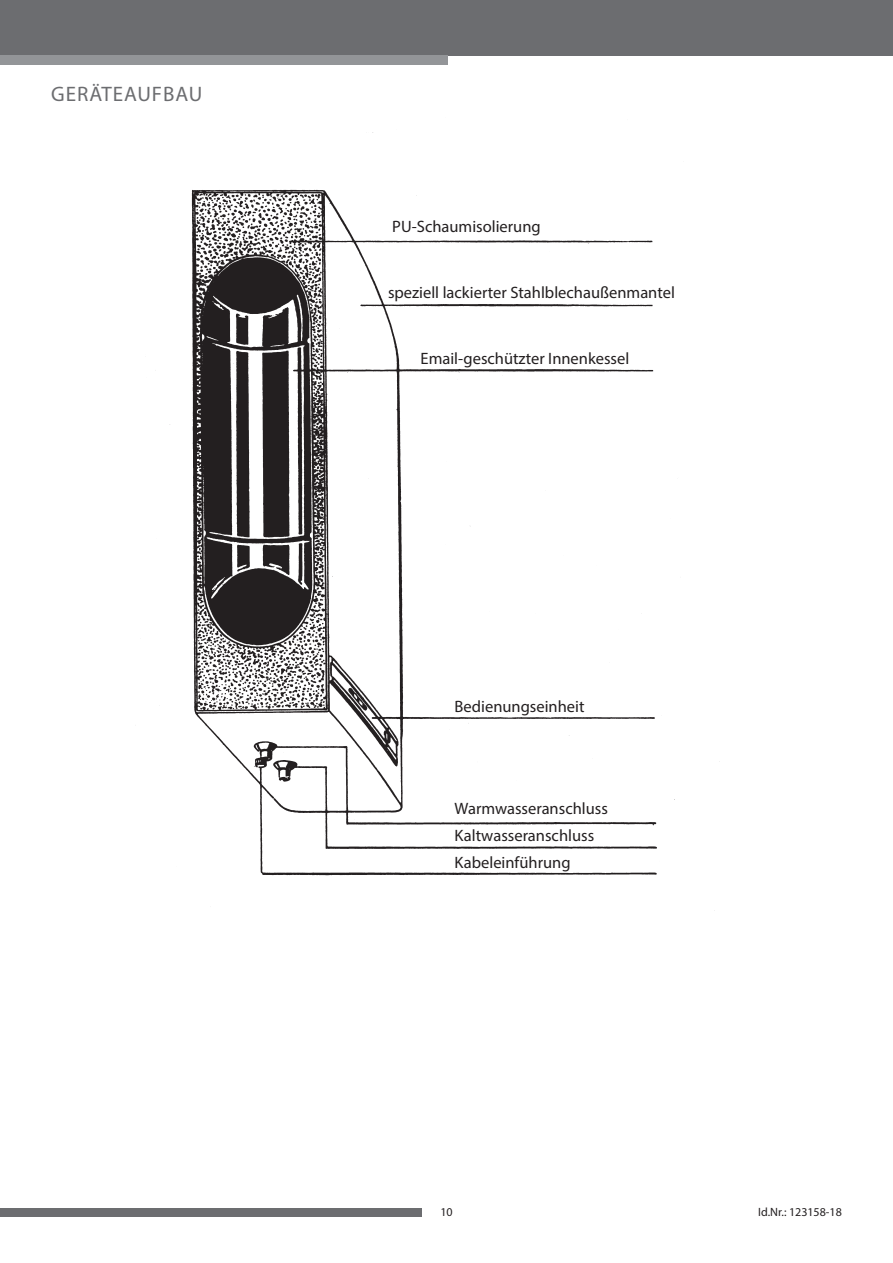
<style>
.page{position:relative;width:893px;height:1263px;background:#fff}
.page>*{position:absolute;margin:0;border:0;box-sizing:border-box;transform-origin:0 0}
.Helv__Überschrift_gr{font:21px "Myriad Pro";letter-spacing:.045em;color:#6c6d70}
.Helv__Einfacher_Absa{font:16.5px "Myriad Pro";color:#231f20}
.t1{font:12px "Myriad Pro";color:#231f20}
</style>
<div class="page">
<div style="left:0;top:1208px;width:422px;height:9px;background:#6c6d70"></div>
<div style="left:0;top:0;width:893px;height:55px;background:#6c6d70"></div>
<div style="left:0;top:55px;width:447px;height:9px;background:#939598"></div>
<img style="left:155px;top:132px;width:565px;height:779px">
<p class="Helv__Überschrift_gr" style="left:51px;top:81px;width:153px">GERÄTEAUFBAU</p>
<p class="Helv__Einfacher_Absa" style="left:392px;top:217px;width:150px">PU-Schaumisolierung</p>
<p class="Helv__Einfacher_Absa" style="left:388px;top:283px;width:288px">speziell lackierter Stahlblechaußenmantel</p>
<p class="Helv__Einfacher_Absa" style="left:421px;top:349px;width:210px">Email-geschützter Innenkessel</p>
<p class="Helv__Einfacher_Absa" style="left:455px;top:696px;width:131px">Bedienungseinheit</p>
<p class="Helv__Einfacher_Absa" style="left:455px;top:798px;width:155px">Warmwasseranschluss</p>
<p class="Helv__Einfacher_Absa" style="left:455px;top:825px;width:141px">Kaltwasseranschluss</p>
<p class="Helv__Einfacher_Absa" style="left:455px;top:852px;width:117px">Kabeleinführung</p>
<p class="t1" style="left:440px;top:1204px;width:14px">10</p>
<p class="t1" style="left:758px;top:1205px;width:85px">Id.Nr.: 123158-18</p>
</div>
